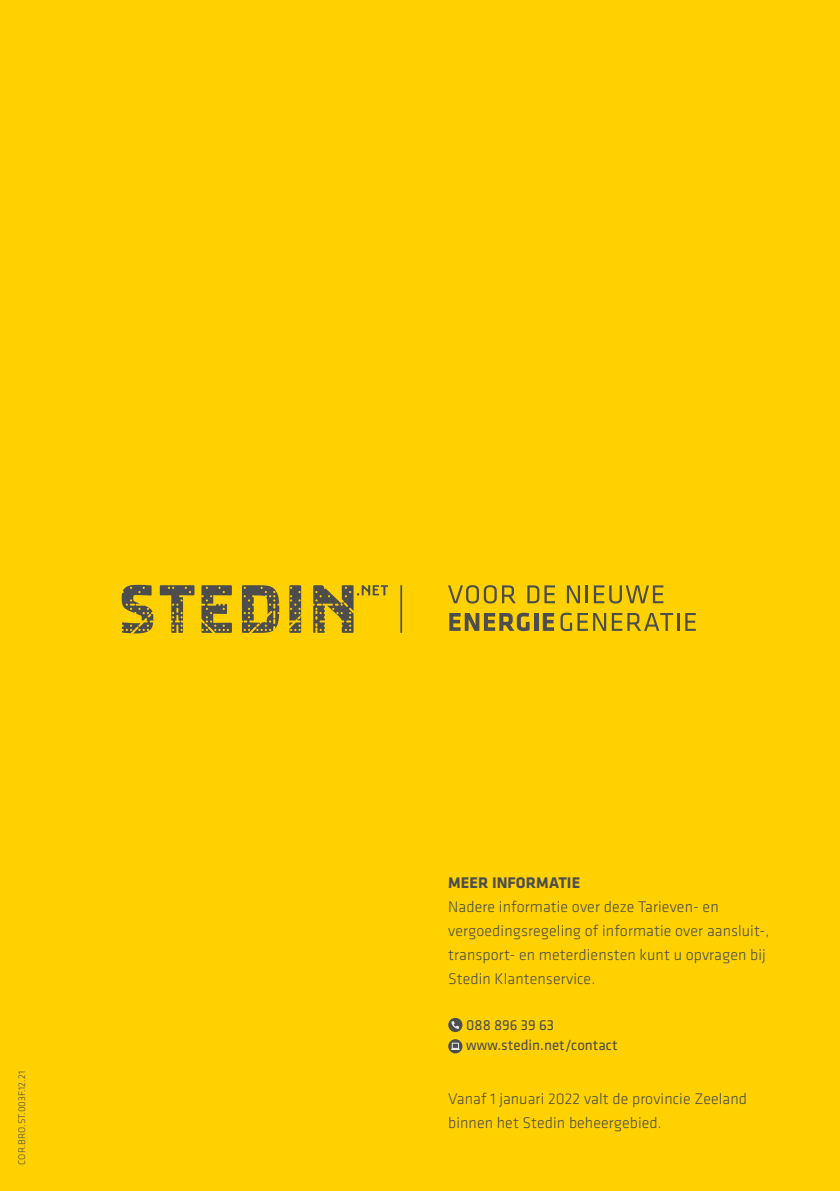
<style>
.page{position:relative;width:840px;height:1191px;background:#fff}
.page>*{position:absolute;margin:0;border:0;box-sizing:border-box;transform-origin:0 0}
.t1{font:300 16px/24px "Klavika";letter-spacing:.005em;color:#4d4d4d}
.t2{font:700 16px "Klavika";letter-spacing:.005em;color:#4d4d4d}
.t3{font:15px/19.6px "Klavika";color:#4d4d4d}
.t4{font:300 10px "Klavika";letter-spacing:.005em;color:#4d4d4d}
</style>
<div class="page">
<div style="left:0;top:0;width:839px;height:1191px;background:#ffd100"></div>
<svg style="left:289px;top:585px;width:12px;height:48px"></svg>
<svg style="left:242px;top:585px;width:37px;height:48px"></svg>
<svg style="left:160px;top:585px;width:34px;height:48px"></svg>
<svg style="left:201px;top:585px;width:31px;height:48px"></svg>
<svg style="left:122px;top:585px;width:31px;height:48px"></svg>
<svg style="left:313px;top:585px;width:75px;height:48px"></svg>
<svg style="left:448px;top:585px;width:67px;height:18px"></svg>
<svg style="left:527px;top:585px;width:27px;height:18px"></svg>
<svg style="left:566px;top:585px;width:13px;height:18px"></svg>
<svg style="left:585px;top:585px;width:2px;height:18px"></svg>
<svg style="left:593px;top:585px;width:70px;height:18px"></svg>
<svg style="left:449px;top:613px;width:80px;height:18px"></svg>
<hr style="left:534px;top:613px;width:4px;height:18px;background:#4d4d4d">
<svg style="left:542px;top:613px;width:11px;height:18px"></svg>
<svg style="left:560px;top:613px;width:112px;height:18px"></svg>
<hr style="left:676px;top:613px;width:3px;height:18px;background:#4d4d4d">
<svg style="left:685px;top:613px;width:10px;height:18px"></svg>
<hr style="left:400px;top:585px;width:2px;height:48px;background:#4d4d4d">
<div style="left:448px;top:1018px;width:14px;height:14px;background:#4d4d4d;border-radius:50%"></div>
<svg style="left:451px;top:1021px;width:8px;height:8px"></svg>
<div style="left:448px;top:1039px;width:14px;height:14px;background:#4d4d4d;border-radius:50%"></div>
<svg style="left:451px;top:1042px;width:8px;height:8px"></svg>
<p class="t4" style="left:16px;top:1164px;width:95px;rotate:-90deg">COR.BRO.ST.003F.12.21</p>
<p class="t2" style="left:448px;top:874px;width:133px">MEER INFORMATIE</p>
<p class="t1" style="left:448px;top:895px;width:322px">Nadere informatie over deze Tarieven- en vergoedingsregeling of informatie over aansluit-, transport- en meterdiensten kunt u opvragen bij Stedin Klantenservice.</p>
<p class="t3" style="left:466px;top:1016px;width:153px">088 896 39 63 www.stedin.net/contact</p>
<p class="t1" style="left:448px;top:1087px;width:300px">Vanaf 1 januari 2022 valt de provincie Zeeland binnen het Stedin beheergebied.</p>
</div>
